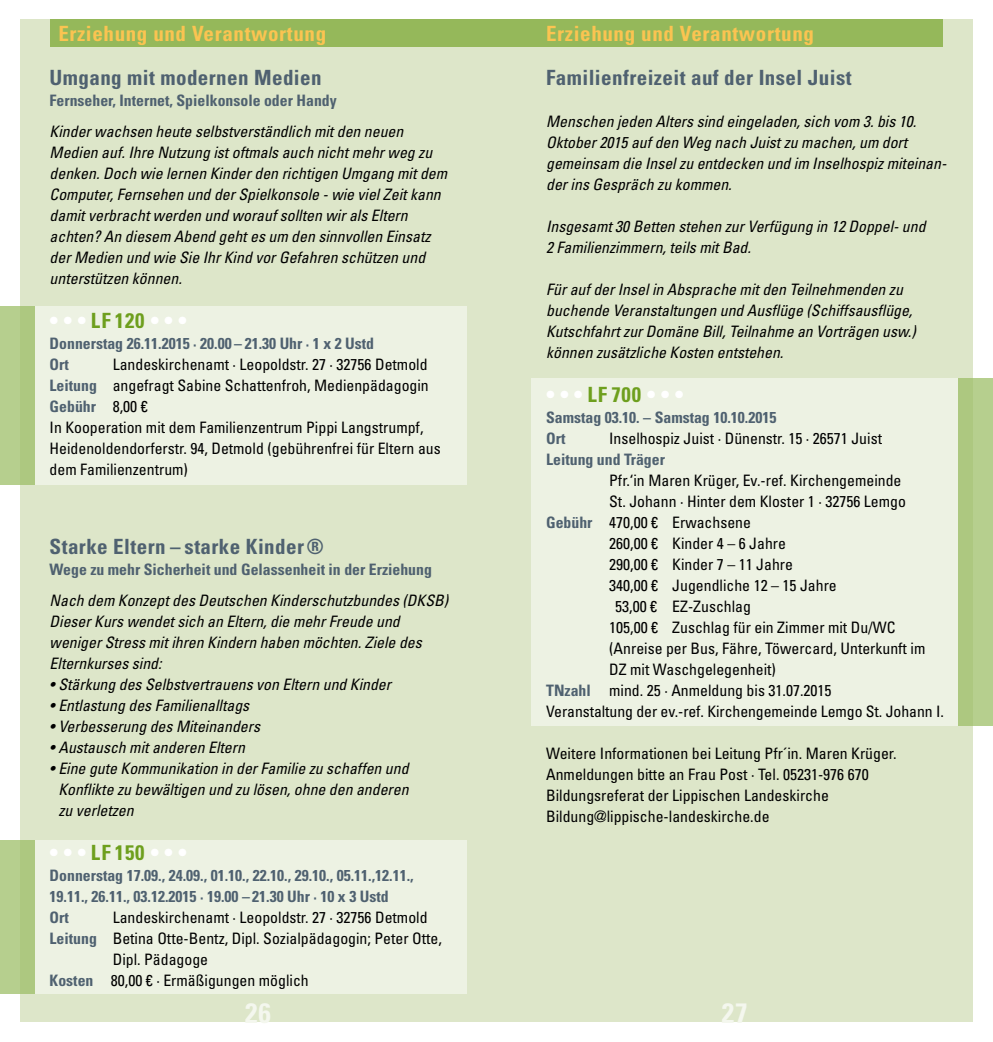
<style>
.page{position:relative;width:993px;height:1042px;background:#fff}
.page>*{position:absolute;margin:0;border:0;box-sizing:border-box;transform-origin:0 0}
.t1{font:700 condensed 28px "Univers LT Std";color:#f4f7ee}
.t2{font:700 condensed 21px "Univers LT Std";letter-spacing:.02em;color:#4f6170}
.t3{font:700 condensed 21px "Univers LT Std";letter-spacing:.03em;color:#fbc451}
.t4{font:700 condensed 21px "Univers LT Std";letter-spacing:.04em;color:#fff}
.t5{font:italic condensed 15.75px/21px "Univers LT Std";color:#000}
.t6{font:condensed 15.75px/21px "Univers LT Std";color:#000}
.t7{font:700 condensed 15.75px/21px "Univers LT Std";color:#4f6170}
.s1{color:#6e9f1e}
.s2{font-weight:700;color:#4f6170}
</style>
<div class="page">
<div style="left:20px;top:20px;width:476px;height:1002px;background:#dde6c9"></div>
<div style="left:20px;top:306px;width:446px;height:179px;background:#edf2e3"></div>
<div style="left:20px;top:840px;width:446px;height:153px;background:#edf2e3"></div>
<div style="left:0;top:306px;width:35px;height:179px;background:linear-gradient(to bottom,#b2cc88,#b2cc88)"></div>
<div style="left:0;top:840px;width:35px;height:153px;background:linear-gradient(to bottom,#b2cc88,#b2cc88)"></div>
<div style="left:50px;top:20px;width:446px;height:27px;background:#95b85a"></div>
<div style="left:496px;top:20px;width:476px;height:1002px;background:#dde6c9"></div>
<div style="left:531px;top:378px;width:441px;height:347px;background:#edf2e3"></div>
<div style="left:957px;top:378px;width:35px;height:347px;background:linear-gradient(to bottom,#b2cc88,#b2cc88)"></div>
<div style="left:496px;top:20px;width:447px;height:27px;background:#95b85a"></div>
<h2 class="t3" style="left:58px;top:21px;width:269px">Erziehung und Verantwortung</h2>
<h2 class="t2" style="left:50px;top:64px;width:273px">Umgang mit modernen Medien</h2>
<p class="t7" style="left:50px;top:89px;width:288px">Fernseher, Internet, Spielkonsole oder Handy</p>
<p class="t5" style="left:50px;top:121px;width:399px">Kinder wachsen heute selbstverständlich mit den neuen Medien auf. Ihre Nutzung ist oftmals auch nicht mehr weg zu denken. Doch wie lernen Kinder den richtigen Umgang mit dem Computer, Fernsehen und der Spielkonsole - wie viel Zeit kann damit verbracht werden und worauf sollten wir als Eltern achten? An diesem Abend geht es um den sinnvollen Einsatz der Medien und wie Sie Ihr Kind vor Gefahren schützen und unterstützen können.</p>
<h2 class="t4" style="left:50px;top:308px;width:139px">• • • <span class="s1">LF 120</span> • • •</h2>
<p class="t7" style="left:50px;top:333px;width:326px">Donnerstag 26.11.2015 · 20.00 – 21.30 Uhr · 1 x 2 Ustd<br>Ort</p>
<p class="t6" style="left:50px;top:354px;width:392px;text-indent:63px">Landeskirchenamt · Leopoldstr. 27 · 32756 Detmold <span class="s2">Leitung</span> angefragt Sabine Schattenfroh, Medienpädagogin <span class="s2">Gebühr</span> 8,00 €<br>In Kooperation mit dem Familienzentrum Pippi Langstrumpf, Heidenoldendorferstr. 94, Detmold (gebührenfrei für Eltern aus dem Familienzentrum)</p>
<h2 class="t2" style="left:50px;top:533px;width:276px">Starke Eltern – starke Kinder®</h2>
<p class="t7" style="left:50px;top:558px;width:383px">Wege zu mehr Sicherheit und Gelassenheit in der Erziehung</p>
<p class="t5" style="left:50px;top:590px;width:400px">Nach dem Konzept des Deutschen Kinderschutzbundes (DKSB)<br>Dieser Kurs wendet sich an Eltern, die mehr Freude und weniger Stress mit ihren Kindern haben möchten. Ziele des Elternkurses sind:</p>
<p class="t5" style="left:50px;top:674px;width:343px">• Stärkung des Selbstvertrauens von Eltern und Kinder</p>
<p class="t5" style="left:50px;top:695px;width:201px">• Entlastung des Familienalltags</p>
<p class="t5" style="left:50px;top:716px;width:212px">• Verbesserung des Miteinanders</p>
<p class="t5" style="left:50px;top:737px;width:197px">• Austausch mit anderen Eltern</p>
<p class="t5" style="left:58px;top:758px;width:351px;text-align:justify;text-indent:-9px">• Eine gute Kommunikation in der Familie zu schaffen und Konflikte zu bewältigen und zu lösen, ohne den anderen zu verletzen</p>
<h2 class="t4" style="left:50px;top:840px;width:139px">• • • <span class="s1">LF 150</span> • • •</h2>
<p class="t7" style="left:50px;top:865px;width:365px">Donnerstag 17.09., 24.09., 01.10., 22.10., 29.10., 05.11.,12.11.,<br>19.11., 26.11., 03.12.2015 · 19.00 – 21.30 Uhr · 10 x 3 Ustd<br>Ort</p>
<p class="t6" style="left:113px;top:907px;width:316px">Landeskirchenamt · Leopoldstr. 27 · 32756 Detmold</p>
<p class="t6" style="left:50px;top:928px;width:393px"><span class="s2">Leitung</span> Betina Otte-Bentz, Dipl. Sozialpädagogin; Peter Otte,</p>
<p class="t6" style="left:113px;top:949px;width:97px">Dipl. Pädagoge</p>
<p class="t6" style="left:50px;top:970px;width:260px"><span class="s2">Kosten</span> 80,00 € · Ermäßigungen möglich</p>
<h1 class="t1" style="left:245px;top:995px;width:27px">26</h1>
<h2 class="t3" style="left:546px;top:21px;width:269px">Erziehung und Verantwortung</h2>
<h2 class="t2" style="left:546px;top:64px;width:307px">Familienfreizeit auf der Insel Juist</h2>
<p class="t5" style="left:546px;top:110px;width:401px">Menschen jeden Alters sind eingeladen, sich vom 3. bis 10.<br>Oktober 2015 auf den Weg nach Juist zu machen, um dort gemeinsam die Insel zu entdecken und im Inselhospiz miteinan&shy;der ins Gespräch zu kommen.</p>
<p class="t5" style="left:546px;top:215px;width:381px">Insgesamt 30 Betten stehen zur Verfügung in 12 Doppel- und<br>2 Familienzimmern, teils mit Bad.</p>
<p class="t5" style="left:546px;top:278px;width:371px">Für auf der Insel in Absprache mit den Teilnehmenden zu buchende Veranstaltungen und Ausflüge (Schiffsausflüge, Kutschfahrt zur Domäne Bill, Teilnahme an Vorträgen usw.) können zusätzliche Kosten entstehen.</p>
<h2 class="t4" style="left:546px;top:381px;width:139px">• • • <span class="s1">LF 700</span> • • •</h2>
<p class="t7" style="left:546px;top:406px;width:232px">Samstag 03.10. – Samstag 10.10.2015<br>Ort</p>
<p class="t6" style="left:609px;top:427px;width:274px">Inselhospiz Juist · Dünenstr. 15 · 26571 Juist</p>
<p class="t7" style="left:546px;top:448px;width:120px">Leitung und Träger</p>
<p class="t6" style="left:609px;top:469px;width:294px">Pfr.‘in Maren Krüger, Ev.-ref. Kirchengemeinde</p>
<p class="t6" style="left:609px;top:490px;width:298px">St. Johann · Hinter dem Kloster 1 · 32756 Lemgo</p>
<p class="t6" style="left:546px;top:511px;width:206px"><span class="s2">Gebühr</span> 470,00 € Erwachsene</p>
<p class="t6" style="left:609px;top:532px;width:178px">260,00 € Kinder 4 – 6 Jahre</p>
<p class="t6" style="left:609px;top:553px;width:185px">290,00 € Kinder 7 – 11 Jahre</p>
<p class="t6" style="left:609px;top:574px;width:229px">340,00 € Jugendliche 12 – 15 Jahre</p>
<p class="t6" style="left:615px;top:595px;width:137px">53,00 € EZ-Zuschlag</p>
<p class="t6" style="left:609px;top:616px;width:288px">105,00 € Zuschlag für ein Zimmer mit Du/WC</p>
<p class="t6" style="left:609px;top:637px;width:317px">(Anreise per Bus, Fähre, Töwercard, Unterkunft im</p>
<p class="t6" style="left:609px;top:658px;width:168px">DZ mit Waschgelegenheit)</p>
<p class="t6" style="left:546px;top:679px;width:287px"><span class="s2">TNzahl</span> mind. 25 · Anmeldung bis 31.07.2015</p>
<p class="t6" style="left:546px;top:700px;width:399px">Veranstaltung der ev.-ref. Kirchengemeinde Lemgo St. Johann I.</p>
<p class="t6" style="left:546px;top:742px;width:352px">Weitere Informationen bei Leitung Pfr´in. Maren Krüger.<br>Anmeldungen bitte an Frau Post · Tel. 05231-976 670<br>Bildungsreferat der Lippischen Landeskirche Bildung@lippische-landeskirche.de</p>
<h1 class="t1" style="left:721px;top:995px;width:27px">27</h1>
</div>
